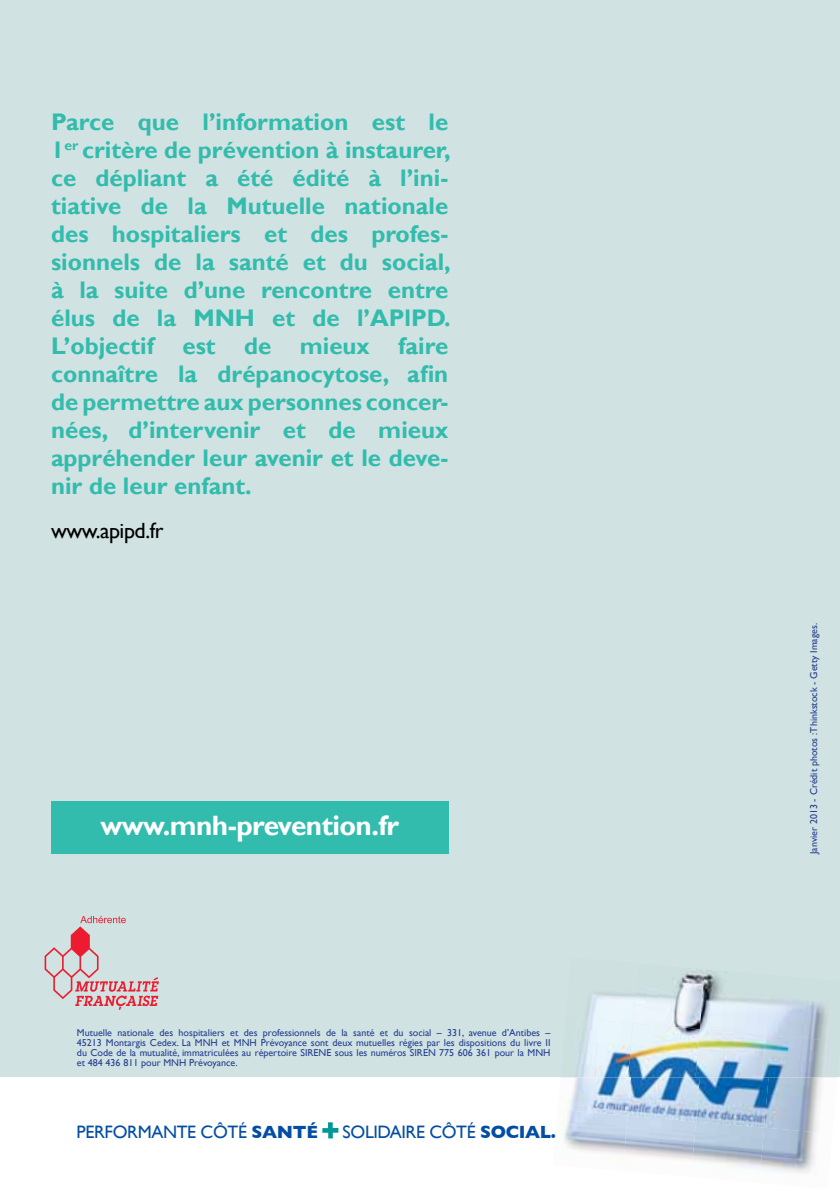
<style>
.page{position:relative;width:840px;height:1191px;background:#fff}
.page>*{position:absolute;margin:0;border:0;box-sizing:border-box;transform-origin:0 0}
.t1{font:700 28px "Gill Sans";letter-spacing:-.02em;color:#fff}
.t2{font:700 24px/28px "Gill Sans";color:#32bcad;text-align:justify}
.t3{font:22px "Gill Sans";letter-spacing:-.02em;color:#000}
.t4{font:18px "Gill Sans";letter-spacing:-.02em;color:#034ea2}
.t5{font:10px/10px "Gill Sans";color:#25408f;text-align:justify}
.s1{font-weight:700}
</style>
<div class="page">
<div style="left:0;top:0;width:839px;height:1191px;background:#d1e2e2"></div>
<div style="left:0;top:1077px;width:839px;height:114px;background:#fff"></div>
<svg style="left:322px;top:1122px;width:16px;height:16px"></svg>
<svg style="left:45px;top:916px;width:114px;height:93px"></svg>
<div style="left:51px;top:801px;width:397px;height:53px;background:#32bcad"></div>
<img style="left:587px;top:993px;width:45px;height:24px">
<img style="left:632px;top:969px;width:67px;height:54px">
<img style="left:699px;top:969px;width:67px;height:60px">
<img style="left:766px;top:999px;width:62px;height:36px">
<img style="left:575px;top:1017px;width:57px;height:60px">
<img style="left:627px;top:1023px;width:72px;height:92px">
<img style="left:695px;top:1029px;width:71px;height:48px">
<img style="left:762px;top:1035px;width:68px;height:92px">
<img style="left:562px;top:1077px;width:68px;height:38px">
<img style="left:695px;top:1077px;width:73px;height:50px">
<img style="left:562px;top:1110px;width:65px;height:44px">
<img style="left:622px;top:1115px;width:73px;height:46px">
<img style="left:690px;top:1121px;width:73px;height:48px">
<img style="left:759px;top:1127px;width:59px;height:46px">
<p class="t2" style="left:51px;top:109px;width:401px">Parce que l’information est le 1<sup>er</sup> critère de prévention à instaurer, ce dépliant a été édité à l’ini&shy;tiative de la Mutuelle nationale des hospitaliers et des profes&shy;sionnels de la santé et du social, à la suite d’une rencontre entre élus de la MNH et de l’APlPD.<br>L’objectif est de mieux faire connaître la drépanocytose, afin de permettre aux personnes concer&shy;nées, d’intervenir et de mieux appréhender leur avenir et le deve&shy;nir de leur enfant.</p>
<p class="t3" style="left:51px;top:518px;width:114px">www.apipd.fr</p>
<p class="t1" style="left:100px;top:809px;width:300px">www.mnh-prevention.fr</p>
<p class="t5" style="left:77px;top:1027px;width:475px">Mutuelle nationale des hospitaliers et des professionnels de la santé et du social – 331, avenue d’Antibes – 45213 Montargis Cedex. La MNH et MNH Prévoyance sont deux mutuelles régies par les dispositions du livre II du Code de la mutualité, immatriculées au répertoire SIRENE sous les numéros SIREN 775 606 361 pour la MNH et 484 436 811 pour MNH Prévoyance.</p>
<p class="t4" style="left:77px;top:1121px;width:243px">PERFORMANTE CÔTÉ <span class="s1">SANTÉ</span></p>
<p class="t4" style="left:342px;top:1121px;width:215px">SOLIDAIRE CÔTÉ <span class="s1">SOCIAL.</span></p>
<p class="t5" style="left:808px;top:854px;width:232px;rotate:-90deg">Janvier 2013 - Crédit photos :Thinkstock - Getty Images.</p>
</div>
